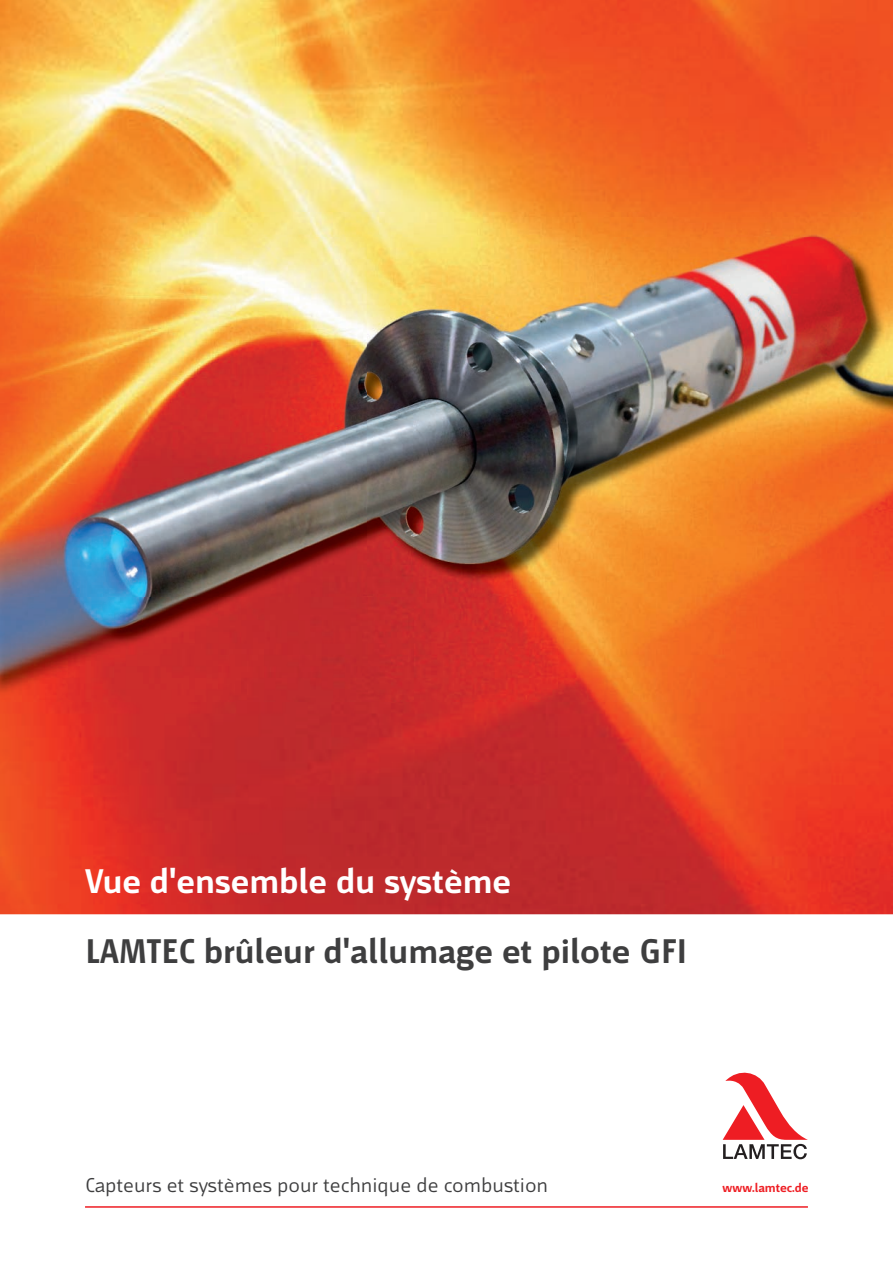
<style>
.page{position:relative;width:893px;height:1263px;background:#fff}
.page>*{position:absolute;margin:0;border:0;box-sizing:border-box;transform-origin:0 0}
.t1{font:700 36px "Mr Jones";color:#3e3e3f}
.t2{font:700 36px "Mr Jones";color:#fff}
.t3{font:21px "Mr Jones";color:#3e3e3f}
.t4{font:700 13.2px "Mr Jones";color:#ee1d23}
</style>
<div class="page">
<img style="left:0;top:0;width:893px;height:914px">
<svg style="left:723px;top:1072px;width:85px;height:87px"></svg>
<hr style="left:85px;top:1206px;width:723px;height:2px;background:#ee1d23">
<img style="left:0;top:212px;width:893px;height:489px">
<h1 class="t2" style="left:85px;top:862px;width:427px">Vue d'ensemble du système</h1>
<h1 class="t1" style="left:85px;top:931px;width:604px">LAMTEC brûleur d'allumage et pilote GFI</h1>
<p class="t3" style="left:85px;top:1173px;width:465px">Capteurs et systèmes pour technique de combustion</p>
<p class="t4" style="left:722px;top:1180px;width:88px">www.lamtec.de</p>
</div>
